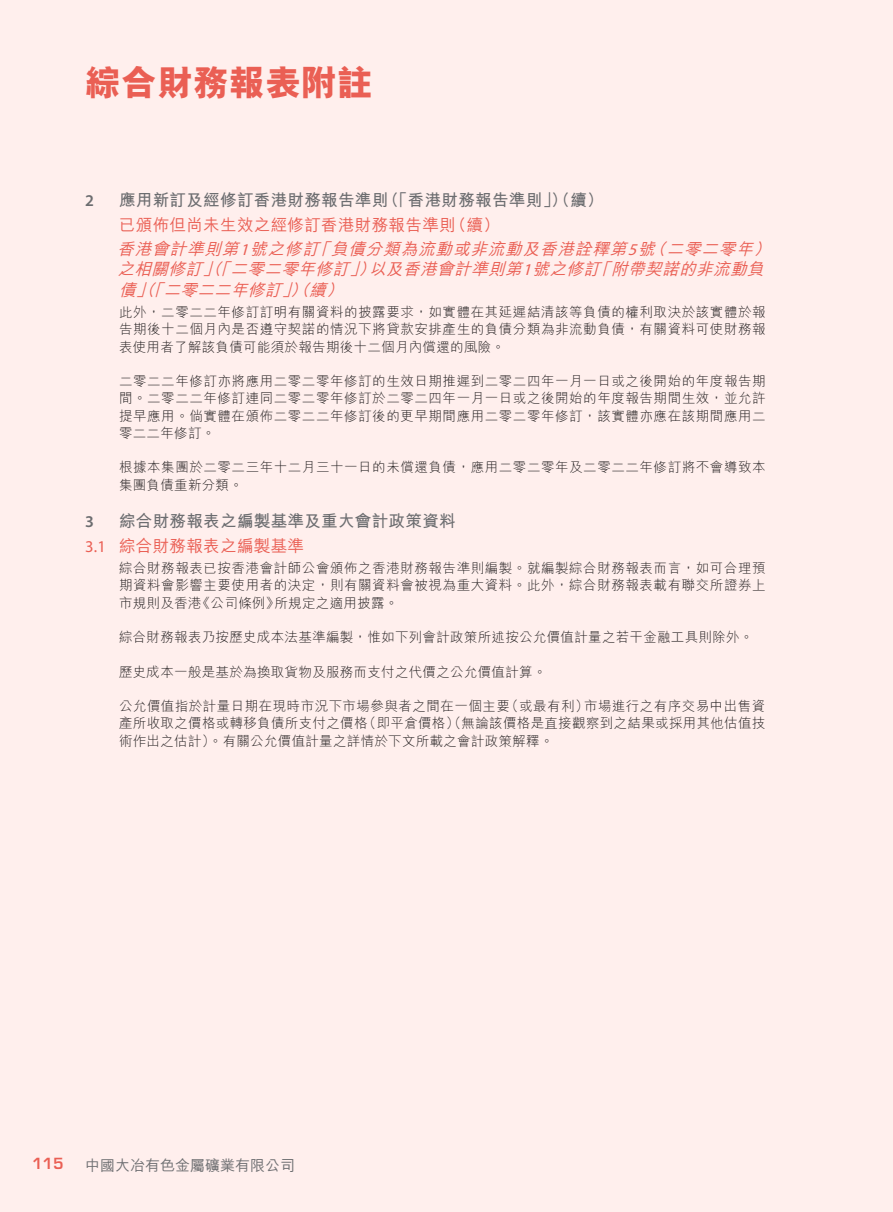
<style>
.page{position:relative;width:893px;height:1212px;background:#ffefed}
.page>*{position:absolute;margin:0;border:0;box-sizing:border-box;transform-origin:0 0}
.t1{font:800 36px "M Hei HK";color:#ea5f54}
.t2{font:italic 500 16.5px "M Hei HK";color:#ea5f54}
.t3{font:700 16.5px "M Hei HK";letter-spacing:.02em;color:#6c6d70}
.t4{font:500 16.5px "M Hei HK";letter-spacing:.02em;color:#ea5f54}
.t5{font:italic 16.5px "Myriad Pro";color:#ea5f54}
.t6{font:16.5px "Myriad Pro";color:#ea5f54}
.t7{font:600 16.5px "Myriad Pro";color:#6c6d70}
.t8{font:500 15px "M Hei HK";color:#6c6d70}
.t9{font:600 15px "Eurostile LT Std";color:#ea5f54}
.t10{font:300 13.5px/17.2px "M Hei HK";letter-spacing:.035em;color:#231f20}
</style>
<div class="page">
<h1 class="t1" style="left:85px;top:65px;width:289px">綜合財務報表附註</h1>
<p class="t7" style="left:85px;top:190px;width:10px">2</p>
<p class="t7" style="left:85px;top:511px;width:10px">3</p>
<p class="t6" style="left:85px;top:536px;width:23px">3.1</p>
<p class="t3" style="left:119px;top:188px;width:271px">應用新訂及經修訂香港財務報告準則</p>
<p class="t3" style="left:382px;top:188px;width:223px">（「香港財務報告準則」）（續(</p>
<p class="t4" style="left:119px;top:213px;width:338px">已頒佈但尚未生效之經修訂香港財務報告準則</p>
<p class="t4" style="left:450px;top:213px;width:52px">（續(</p>
<p class="t2" style="left:117px;top:237px;width:643px">香港會計準則第號之修訂負債分類為流動或非流動及香港詮釋第號二零二零年</p>
<p class="t2" style="left:649px;top:237px;width:24px">（</p>
<p class="t2" style="left:754px;top:237px;width:24px">(</p>
<p class="t2" style="left:314px;top:237px;width:24px">「</p>
<p class="t5" style="left:240px;top:239px;width:15px">1</p>
<p class="t5" style="left:628px;top:239px;width:15px">5</p>
<p class="t2" style="left:369px;top:257px;width:402px">以及香港會計準則第號之修訂附帶契諾的非流動負</p>
<p class="t2" style="left:231px;top:257px;width:126px">二零二零年修訂</p>
<p class="t2" style="left:117px;top:257px;width:92px">之相關修訂</p>
<p class="t2" style="left:202px;top:257px;width:35px">」（「</p>
<p class="t2" style="left:350px;top:257px;width:32px">」）</p>
<p class="t2" style="left:594px;top:257px;width:24px">「</p>
<p class="t5" style="left:523px;top:260px;width:15px">1</p>
<p class="t2" style="left:164px;top:278px;width:125px">二零二二年修訂</p>
<p class="t2" style="left:119px;top:278px;width:24px">債</p>
<p class="t10" style="left:119px;top:303px;width:648px;text-align:justify">此外，二零二二年修訂訂明有關資料的披露要求，如實體在其延遲結清該等負債的權利取決於該實體於報告期後十二個月內是否遵守契諾的情況下將貸款安排產生的負債分類為非流動負債，有關資料可使財務報表使用者了解該負債可能須於報告期後十二個月內償還的風險。</p>
<p class="t10" style="left:119px;top:372px;width:648px;text-align:justify">二零二二年修訂亦將應用二零二零年修訂的生效日期推遲到二零二四年一月一日或之後開始的年度報告期間。二零二二年修訂連同二零二零年修訂於二零二四年一月一日或之後開始的年度報告期間生效，並允許提早應用。倘實體在頒佈二零二二年修訂後的更早期間應用二零二零年修訂，該實體亦應在該期間應用二零二二年修訂。</p>
<p class="t10" style="left:119px;top:459px;width:648px">根據本集團於二零二三年十二月三十一日的未償還負債，應用二零二零年及二零二二年修訂將不會導致本集團負債重新分類。</p>
<p class="t3" style="left:119px;top:509px;width:338px">綜合財務報表之編製基準及重大會計政策資料</p>
<p class="t2" style="left:136px;top:278px;width:35px">」（「</p>
<p class="t2" style="left:282px;top:278px;width:35px">」）（</p>
<p class="t2" style="left:326px;top:278px;width:24px">(</p>
<p class="t2" style="left:310px;top:278px;width:24px">續</p>
<p class="t4" style="left:119px;top:534px;width:186px">綜合財務報表之編製基準</p>
<p class="t10" style="left:119px;top:559px;width:648px">綜合財務報表已按香港會計師公會頒佈之香港財務報告準則編製。就編製綜合財務報表而言，如可合理預</p>
<p class="t10" style="left:119px;top:577px;width:648px">期資料會影響主要使用者的決定，則有關資料會被視為重大資料。此外，綜合財務報表載有聯交所證券上</p>
<p class="t10" style="left:274px;top:594px;width:125px">所規定之適用披露。</p>
<p class="t10" style="left:119px;top:594px;width:84px">市規則及香港</p>
<p class="t10" style="left:119px;top:628px;width:636px">綜合財務報表乃按歷史成本法基準編製，惟如下列會計政策所述按公允價值計量之若干金融工具則除外。</p>
<p class="t10" style="left:119px;top:663px;width:429px">歷史成本一般是基於為換取貨物及服務而支付之代價之公允價值計算。</p>
<p class="t10" style="left:584px;top:697px;width:183px">市場進行之有序交易中出售資</p>
<p class="t10" style="left:197px;top:594px;width:84px">《公司條例》</p>
<p class="t10" style="left:363px;top:697px;width:404px;text-indent:-244px">公允價值指於計量日期在現時市況下市場參與者之間在一個主要<br>（即平倉價格）（無論該價格是直接觀察到之結果或採用其他估值技</p>
<p class="t10" style="left:505px;top:697px;width:85px">（或最有利）</p>
<p class="t10" style="left:119px;top:715px;width:436px">產所收取之價格或轉移負債所支付之價格<br>術作出之估計）。有關公允價值計量之詳情於下文所載之會計政策解釋。</p>
<p class="t9" style="left:32px;top:1154px;width:33px">115</p>
<p class="t8" style="left:85px;top:1154px;width:211px">中國大冶有色金屬礦業有限公司</p>
</div>
